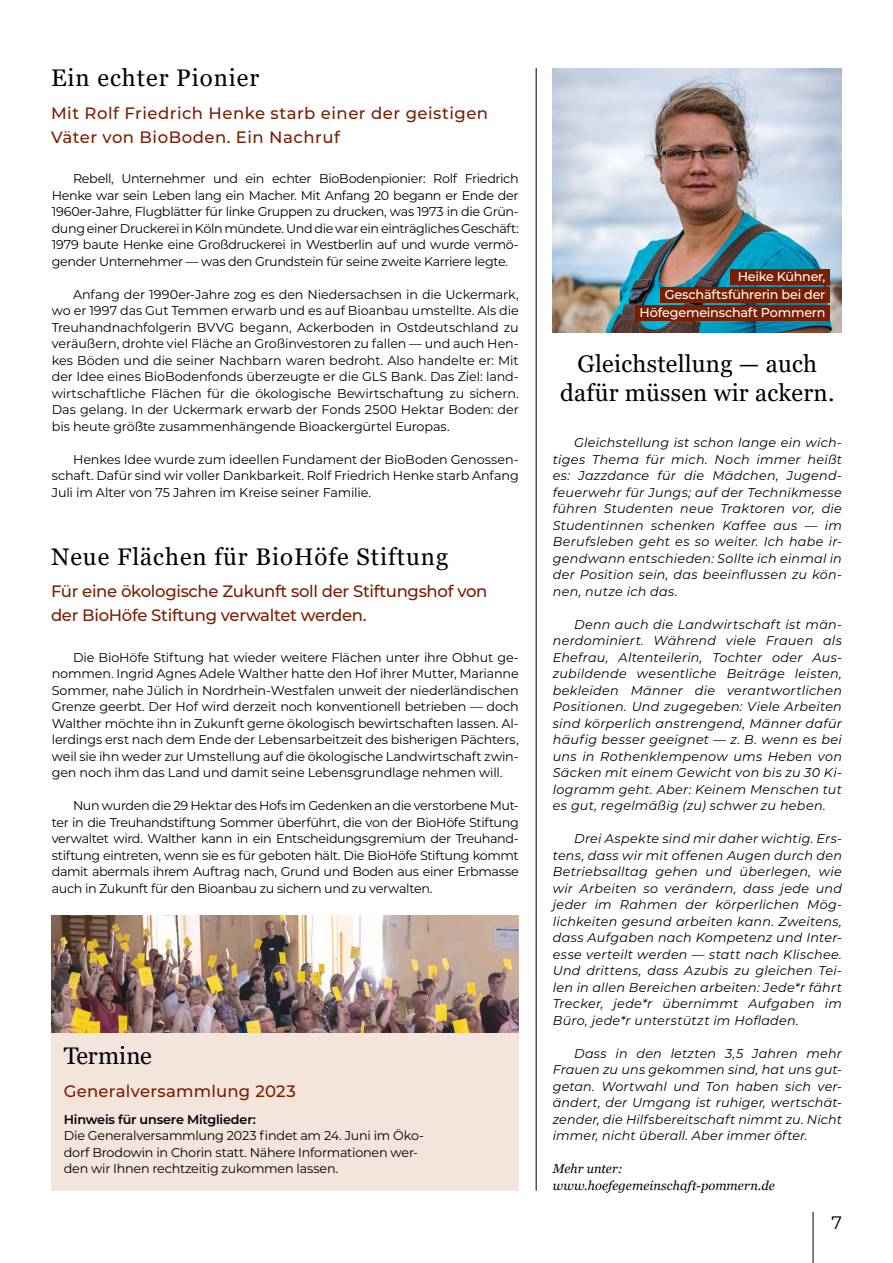
<style>
.page{position:relative;width:893px;height:1263px;background:#fff}
.page>*{position:absolute;margin:0;border:0;box-sizing:border-box;transform-origin:0 0}
.t1{font:24px "Georgia";letter-spacing:.04em;color:#000}
.t2{font:24px/28.8px "Georgia";letter-spacing:.015em;color:#000;text-align:center}
.t3{font:24px "Georgia";letter-spacing:-.005em;color:#000}
.t4{font:18px "Montserrat";color:#000}
.t5{font:500 16.5px/24px "Montserrat";letter-spacing:-.02em;color:#791f00}
.t6{font:500 16.5px/24px "Montserrat";letter-spacing:.03em;color:#791f00}
.t7{font:500 16.5px "Montserrat";letter-spacing:.005em;color:#791f00}
.t8{font:12.75px/16.5px "Montserrat";letter-spacing:-.02em;color:#000;text-align:justify}
.t9{font:italic 12.75px/16.5px "Montserrat";letter-spacing:.02em;color:#000;text-align:justify}
.t10{font:500 12.75px/18px "Montserrat";letter-spacing:-.015em;color:#fff;text-align:right}
.t11{font:italic 12.75px/16.5px "Georgia";letter-spacing:.005em;color:#000}
.t12{font:600 12.75px "Montserrat";letter-spacing:-.015em;color:#000}
</style>
<div class="page">
<img style="left:51px;top:915px;width:467px;height:118px">
<hr style="left:813px;top:1212px;width:1px;height:51px;background:#000">
<hr style="left:536px;top:68px;width:1px;height:1123px;background:#000">
<img style="left:553px;top:68px;width:289px;height:265px">
<div style="left:730px;top:269px;width:100px;height:15px;background:#791f00"></div>
<div style="left:660px;top:287px;width:170px;height:15px;background:#791f00"></div>
<div style="left:635px;top:305px;width:195px;height:15px;background:#791f00"></div>
<div style="left:51px;top:1033px;width:467px;height:158px;background:#f3e4dc"></div>
<h1 class="t1" style="left:51px;top:63px;width:210px">Ein echter Pionier</h1>
<p class="t6" style="left:51px;top:100px;width:439px">Mit Rolf Friedrich Henke starb einer der geistigen<br>Väter von BioBoden. Ein Nachruf</p>
<p class="t8" style="left:52px;top:170px;width:468px;text-indent:21px">Rebell, Unternehmer und ein echter BioBodenpionier: Rolf Friedrich Henke war sein Leben lang ein Macher. Mit Anfang 20 begann er Ende der 1960er-Jahre, Flugblätter für linke Gruppen zu drucken, was 1973 in die Grün&shy;dung einer Druckerei in Köln mündete. Und die war ein einträgliches Geschäft:<br>1979 baute Henke eine Großdruckerei in Westberlin auf und wurde vermö&shy;gender Unternehmer — was den Grundstein für seine zweite Karriere legte.</p>
<p class="t8" style="left:52px;top:285px;width:468px;text-indent:21px">Anfang der 1990er-Jahre zog es den Niedersachsen in die Uckermark, wo er 1997 das Gut Temmen erwarb und es auf Bioanbau umstellte. Als die Treuhandnachfolgerin BVVG begann, Ackerboden in Ostdeutschland zu veräußern, drohte viel Fläche an Großinvestoren zu fallen — und auch Hen&shy;kes Böden und die seiner Nachbarn waren bedroht. Also handelte er: Mit der Idee eines BioBodenfonds überzeugte er die GLS Bank. Das Ziel: land&shy;wirtschaftliche Flächen für die ökologische Bewirtschaftung zu sichern.<br>Das gelang. In der Uckermark erwarb der Fonds 2500 Hektar Boden: der bis heute größte zusammenhängende Bioackergürtel Europas.</p>
<p class="t8" style="left:52px;top:450px;width:468px;text-indent:21px">Henkes Idee wurde zum ideellen Fundament der BioBoden Genossen&shy;schaft. Dafür sind wir voller Dankbarkeit. Rolf Friedrich Henke starb Anfang Juli im Alter von 75 Jahren im Kreise seiner Familie.</p>
<h1 class="t1" style="left:51px;top:542px;width:399px">Neue Flächen für BioHöfe Stiftung</h1>
<p class="t5" style="left:51px;top:579px;width:438px">Für eine ökologische Zukunft soll der Stiftungshof von der BioHöfe Stiftung verwaltet werden.</p>
<p class="t8" style="left:52px;top:648px;width:469px;text-indent:21px">Die BioHöfe Stiftung hat wieder weitere Flächen unter ihre Obhut ge&shy;nommen. Ingrid Agnes Adele Walther hatte den Hof ihrer Mutter, Marianne Sommer, nahe Jülich in Nordrhein-Westfalen unweit der niederländischen Grenze geerbt. Der Hof wird derzeit noch konventionell betrieben — doch Walther möchte ihn in Zukunft gerne ökologisch bewirtschaften lassen. Al&shy;lerdings erst nach dem Ende der Lebensarbeitzeit des bisherigen Pächters, weil sie ihn weder zur Umstellung auf die ökologische Landwirtschaft zwin&shy;gen noch ihm das Land und damit seine Lebensgrundlage nehmen will.</p>
<p class="t8" style="left:52px;top:797px;width:469px;text-indent:21px">Nun wurden die 29 Hektar des Hofs im Gedenken an die verstorbene Mut&shy;ter in die Treuhandstiftung Sommer überführt, die von der BioHöfe Stiftung verwaltet wird. Walther kann in ein Entscheidungsgremium der Treuhand&shy;stiftung eintreten, wenn sie es für geboten hält. Die BioHöfe Stiftung kommt damit abermals ihrem Auftrag nach, Grund und Boden aus einer Erbmasse auch in Zukunft für den Bioanbau zu sichern und zu verwalten.</p>
<h1 class="t3" style="left:64px;top:1041px;width:89px">Termine</h1>
<p class="t7" style="left:64px;top:1080px;width:234px">Generalversammlung 2023</p>
<p class="t12" style="left:64px;top:1110px;width:194px">Hinweis für unsere Mitglieder:</p>
<p class="t8" style="left:64px;top:1127px;width:362px;text-align:left">Die Generalversammlung 2023 findet am 24. Juni im Öko&shy;dorf Brodowin in Chorin statt. Nähere Informationen wer&shy;den wir Ihnen rechtzeitig zukommen lassen.</p>
<p class="t10" style="left:640px;top:267px;width:187px">Heike Kühner,<br>Geschäftsführerin bei der<br>Höfegemeinschaft Pommern</p>
<h1 class="t2" style="left:560px;top:350px;width:276px">Gleichstellung — auch dafür müssen wir ackern.</h1>
<p class="t9" style="left:553px;top:434px;width:291px;text-indent:21px">Gleichstellung ist schon lange ein wich&shy;tiges Thema für mich. Noch immer heißt es: Jazzdance für die Mädchen, Jugend&shy;feuerwehr für Jungs; auf der Technikmesse führen Studenten neue Traktoren vor, die Studentinnen schenken Kaffee aus — im Berufsleben geht es so weiter. Ich habe ir&shy;gendwann entschieden: Sollte ich einmal in der Position sein, das beeinflussen zu kön&shy;nen, nutze ich das.</p>
<p class="t9" style="left:553px;top:615px;width:291px;text-indent:21px">Denn auch die Landwirtschaft ist män&shy;nerdominiert. Während viele Frauen als Ehefrau, Altenteilerin, Tochter oder Aus&shy;zubildende wesentliche Beiträge leisten, bekleiden Männer die verantwortlichen Positionen. Und zugegeben: Viele Arbeiten sind körperlich anstrengend, Männer dafür häufig besser geeignet — z. B. wenn es bei uns in Rothenklempenow ums Heben von Säcken mit einem Gewicht von bis zu 30 Ki&shy;logramm geht. Aber: Keinem Menschen tut es gut, regelmäßig (zu) schwer zu heben.</p>
<p class="t9" style="left:553px;top:830px;width:291px;text-indent:21px">Drei Aspekte sind mir daher wichtig. Ers&shy;tens, dass wir mit offenen Augen durch den Betriebsalltag gehen und überlegen, wie wir Arbeiten so verändern, dass jede und jeder im Rahmen der körperlichen Mög&shy;lichkeiten gesund arbeiten kann. Zweitens, dass Aufgaben nach Kompetenz und Inter&shy;esse verteilt werden — statt nach Klischee.<br>Und drittens, dass Azubis zu gleichen Tei&shy;len in allen Bereichen arbeiten: Jede*r fährt Trecker, jede*r übernimmt Aufgaben im Büro, jede*r unterstützt im Hofladen.</p>
<p class="t9" style="left:553px;top:1044px;width:291px;text-indent:21px">Dass in den letzten 3,5 Jahren mehr Frauen zu uns gekommen sind, hat uns gut&shy;getan. Wortwahl und Ton haben sich ver&shy;ändert, der Umgang ist ruhiger, wertschät&shy;zender, die Hilfsbereitschaft nimmt zu. Nicht immer, nicht überall. Aber immer öfter.</p>
<p class="t11" style="left:553px;top:1160px;width:223px">Mehr unter: www.hoefegemeinschaft-pommern.de</p>
<h2 class="t4" style="left:831px;top:1210px;width:12px">7</h2>
</div>
